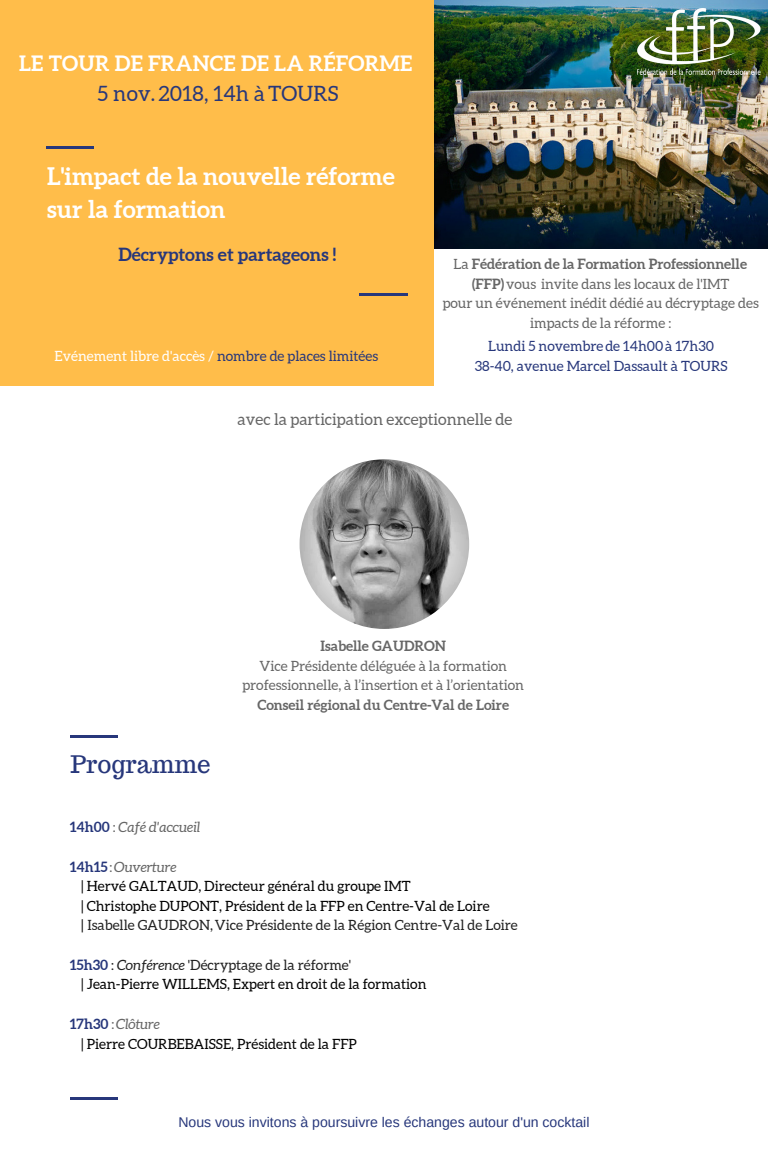
<style>
.page{position:relative;width:768px;height:1152px;background:#fff}
.page>*{position:absolute;margin:0;border:0;box-sizing:border-box;transform-origin:0 0}
.t1{font:700 24.2px/33.8px "Aleo";color:#fff}
.t2{font:24.2px "Trocchi";color:#27377b}
.t3{font:700 21.1px "Aleo";letter-spacing:.01em;color:#fff}
.t4{font:21.1px "Aleo";letter-spacing:.01em;color:#27377b}
.t5{font:700 18.1px "Aleo";color:#27377b}
.t6{font:16.1px "Aleo";color:#666}
.t7{font:14.1px/19.5px "Aleo";color:#000}
.t8{font:14.1px/19.8px "Aleo";color:#666;text-align:center}
.t9{font:14.1px/19.5px "Aleo";color:#27377b;text-align:center}
.t10{font:14.1px "Arimo";color:#27377b}
.t11{font:700 14.1px "Aleo";color:#666}
.t12{font:14.1px "Aleo";color:#fff}
.t13{font:italic 14.1px "Aleo";color:#666}
.s1{font-weight:700}
.s2{color:#27377b}
.s3{font-weight:700;font-style:normal;color:#27377b}
.s4{font-style:normal}
.s5{font-weight:700;color:#27377b}
.s6{color:#666}
.s7{font-style:italic;color:#666}
.s8{color:#222}
.s9{font-style:italic;color:#222}
</style>
<div class="page">
<img style="left:434px;top:0;width:334px;height:248px">
<div style="left:0;top:0;width:434px;height:386px;background:#ffbd4a"></div>
<hr style="left:359px;top:293px;width:49px;height:3px;background:#27377b">
<hr style="left:46px;top:146px;width:48px;height:2px;background:#27377b">
<img style="left:638px;top:8px;width:122px;height:66px">
<svg style="left:299px;top:459px;width:171px;height:170px"></svg>
<hr style="left:70px;top:736px;width:48px;height:2px;background:#27377b">
<hr style="left:70px;top:1097px;width:48px;height:2px;background:#27377b">
<h2 class="t3" style="left:19px;top:51px;width:395px">LE TOUR DE FRANCE DE LA RÉFORME</h2>
<h2 class="t4" style="left:98px;top:81px;width:243px">5 nov. 2018, 14h àTOURS</h2>
<h1 class="t1" style="left:47px;top:159px;width:349px">L'impact de la nouvelle réforme sur la formation</h1>
<p class="t5" style="left:118px;top:244px;width:219px">Décryptons et partageons !</p>
<p class="t8" style="left:443px;top:254px;width:318px">La <span class="s1">Fédération de la Formation Professionnelle (FFP)</span>vous invite dans les locaux de l'IMT<br>pour un événement inédit dédié au décryptage des impacts de la réforme :</p>
<p class="t12" style="left:55px;top:348px;width:325px">Evénement libre d'accès / <span class="s2">nombre de places limitées</span></p>
<p class="t9" style="left:475px;top:336px;width:254px">Lundi 5 novembrede 14h00à 17h30<br>38-40, avenue Marcel Dassault à TOURS</p>
<p class="t6" style="left:238px;top:410px;width:276px">avec la participation exceptionnelle de</p>
<h1 class="t2" style="left:70px;top:749px;width:142px">Programme</h1>
<p class="t11" style="left:320px;top:638px;width:127px">Isabelle GAUDRON</p>
<p class="t8" style="left:242px;top:656px;width:283px;line-height:19.5px">Vice Présidente déléguée à la formation professionnelle, à l’insertion et à l’orientation</p>
<p class="t11" style="left:257px;top:697px;width:253px">Conseil régional du Centre-Val de Loire</p>
<p class="t13" style="left:70px;top:819px;width:132px"><span class="s3">14h00</span> <span class="s4">:</span> Café d'accueil</p>
<p class="t7" style="left:81px;top:857px;width:438px;text-indent:-12px"><span class="s5">14h15</span> <span class="s6">:</span><span class="s7">Ouverture<br></span>| Hervé GALTAUD, Directeur général du groupe IMT<br>| Christophe DUPONT, Président de la FFP en Centre-Val de Loire<br>| <span class="s8">Isabelle GAUDRON,Vice Présidente de la Région Centre-Val de Loire</span></p>
<p class="t7" style="left:81px;top:955px;width:347px;text-indent:-12px"><span class="s5">15h30</span> <span class="s8">:</span> <span class="s9">Conférence</span> <span class="s8">'Décryptage de la réforme'<br></span>| Jean-Pierre WILLEMS, Expert en droit de la formation</p>
<p class="t7" style="left:81px;top:1014px;width:277px;text-indent:-12px"><span class="s5">17h30</span> <span class="s6">:</span><span class="s7">Clôture<br></span>| Pierre COURBEBAISSE, Président de la FFP</p>
<p class="t10" style="left:178px;top:1114px;width:413px">Nous vous invitons à poursuivre les échanges autour d'un cocktail</p>
</div>
